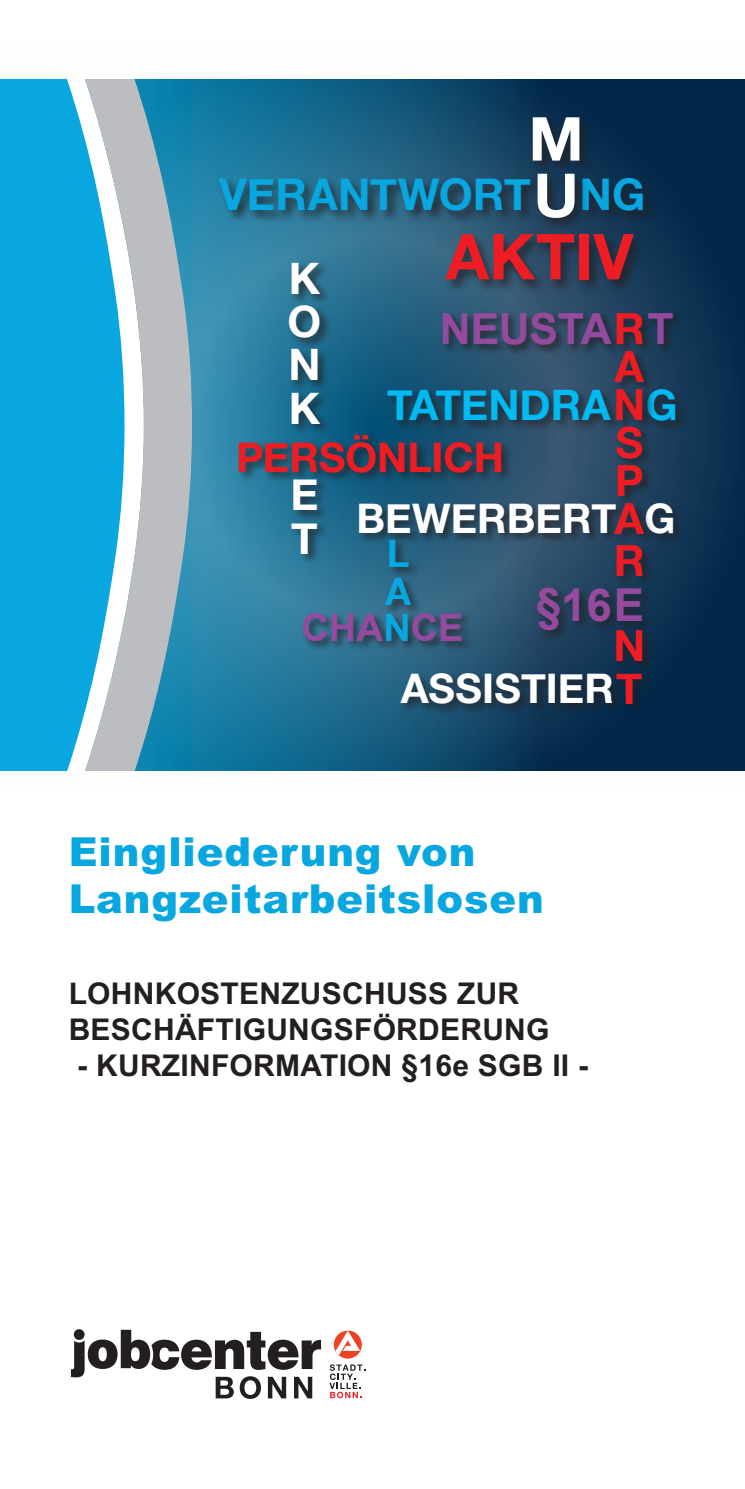
<style>
.page{position:relative;width:745px;height:1489px;background:#fff}
.page>*{position:absolute;margin:0;border:0;box-sizing:border-box;transform-origin:0 0}
.t1{font:700 63.25px "Helvetica Neue";letter-spacing:.005em;color:#ee1d23}
.t2{font:700 60.5px/56.5px "Helvetica Neue";color:#fff}
.t3{font:700 45.5px "Arial";color:#954b9d}
.t4{font:700 43.75px "Helvetica Neue";color:#08a7e0}
.t5{font:700 43.25px/43.2px "Helvetica Neue";color:#fff;text-align:justify}
.t6{font:700 43px/37.8px "Helvetica Neue";color:#ee1d23;text-align:justify}
.t7{font:700 43px "Arial";letter-spacing:-.01em;color:#954b9d}
.t8{font:700 42px "Helvetica Neue";color:#00baf1}
.t9{font:700 40.75px "Helvetica Neue";color:#fff}
.t10{font:700 40.75px "Helvetica Neue";color:#ee1d23}
.t11{font:900 40px/47.5px "JC Arial";letter-spacing:.025em;color:#08a7e0}
.t12{font:700 37.75px "Arial";color:#954b9d}
.t13{font:700 37.75px/37.8px "Helvetica Neue";color:#08a7e0}
.t14{font:700 30px/36px "JC Arial";letter-spacing:.01em;color:#231f20}
.s1{font-size:43px;color:#ee1d23}
.s2{color:#08a7e0}
</style>
<div class="page">
<svg style="left:0;top:79px;width:744px;height:692px;background:#1c5779"></svg>
<div style="left:217px;top:176px;width:440px;height:49px;background:#231f20;opacity:.75"></div>
<div style="left:384px;top:387px;width:303px;height:46px;background:#231f20;opacity:.75"></div>
<div style="left:357px;top:501px;width:326px;height:43px;background:#231f20;opacity:.75"></div>
<div style="left:530px;top:115px;width:63px;height:117px;background:#231f20;opacity:.75"></div>
<div style="left:612px;top:311px;width:44px;height:404px;background:#231f20;opacity:.75"></div>
<div style="left:443px;top:232px;width:203px;height:62px;background:#231f20;opacity:.75"></div>
<div style="left:398px;top:671px;width:225px;height:45px;background:#231f20;opacity:.75"></div>
<div style="left:534px;top:587px;width:120px;height:56px;background:#231f20;opacity:.75"></div>
<div style="left:237px;top:432px;width:276px;height:52px;background:#231f20;opacity:.75"></div>
<div style="left:287px;top:261px;width:45px;height:304px;background:#231f20;opacity:.75"></div>
<div style="left:441px;top:310px;width:243px;height:46px;background:#231f20;opacity:.75"></div>
<div style="left:382px;top:537px;width:41px;height:80px;background:#231f20;opacity:.75"></div>
<div style="left:301px;top:611px;width:171px;height:40px;background:#231f20;opacity:.75"></div>
<div style="left:0;top:78px;width:131px;height:692px;background:#08a7e0"></div>
<svg style="left:67px;top:79px;width:17px;height:692px"></svg>
<svg style="left:84px;top:79px;width:108px;height:692px"></svg>
<svg style="left:0;top:78px;width:131px;height:1px"></svg>
<svg style="left:71px;top:1329px;width:250px;height:69px"></svg>
<svg style="left:333px;top:1330px;width:28px;height:28px"></svg>
<svg style="left:335px;top:1330px;width:25px;height:25px"></svg>
<svg style="left:329px;top:1364px;width:36px;height:33px"></svg>
<h2 class="t2" style="left:528px;top:112px;width:56px">M<br>U</h2>
<h3 class="t4" style="left:219px;top:160px;width:427px">VERANTWORT NG</h3>
<h1 class="t1" style="left:445px;top:207px;width:189px">AKTIV</h1>
<h3 class="t5" style="left:287px;top:258px;width:35px">K O N K</h3>
<h3 class="t7" style="left:439px;top:301px;width:235px">NEUSTA T</h3>
<h3 class="t6" style="left:613px;top:311px;width:33px">R A N S P A</h3>
<h3 class="t6" style="left:613px;top:519px;width:33px;line-height:85px">R<br>N</h3>
<h3 class="t9" style="left:400px;top:656px;width:243px">ASSISTIER<span class="s1">T</span></h3>
<h3 class="t8" style="left:387px;top:372px;width:292px">TATENDRA G</h3>
<h3 class="t10" style="left:236px;top:425px;width:269px">PERSÖNLICH</h3>
<h3 class="t5" style="left:290px;top:474px;width:30px">E<br>T</h3>
<h3 class="t9" style="left:356px;top:486px;width:320px">BEWERBERT G</h3>
<p class="t13" style="left:385px;top:535px;width:27px">L<br>A</p>
<p class="t12" style="left:301px;top:602px;width:163px">CHA<span class="s2">N</span>CE</p>
<h3 class="t3" style="left:536px;top:575px;width:109px">§16E</h3>
<h3 class="t11" style="left:69px;top:828px;width:476px">Eingliederung von<br>Langzeitarbeitslosen</h3>
<p class="t14" style="left:69px;top:975px;width:482px">LOHNKOSTENZUSCHUSS ZUR<br>BESCHÄFTIGUNGSFÖRDERUNG</p>
<p class="t14" style="left:77px;top:1047px;width:512px">- KURZINFORMATION §16e SGB II -</p>
</div>
